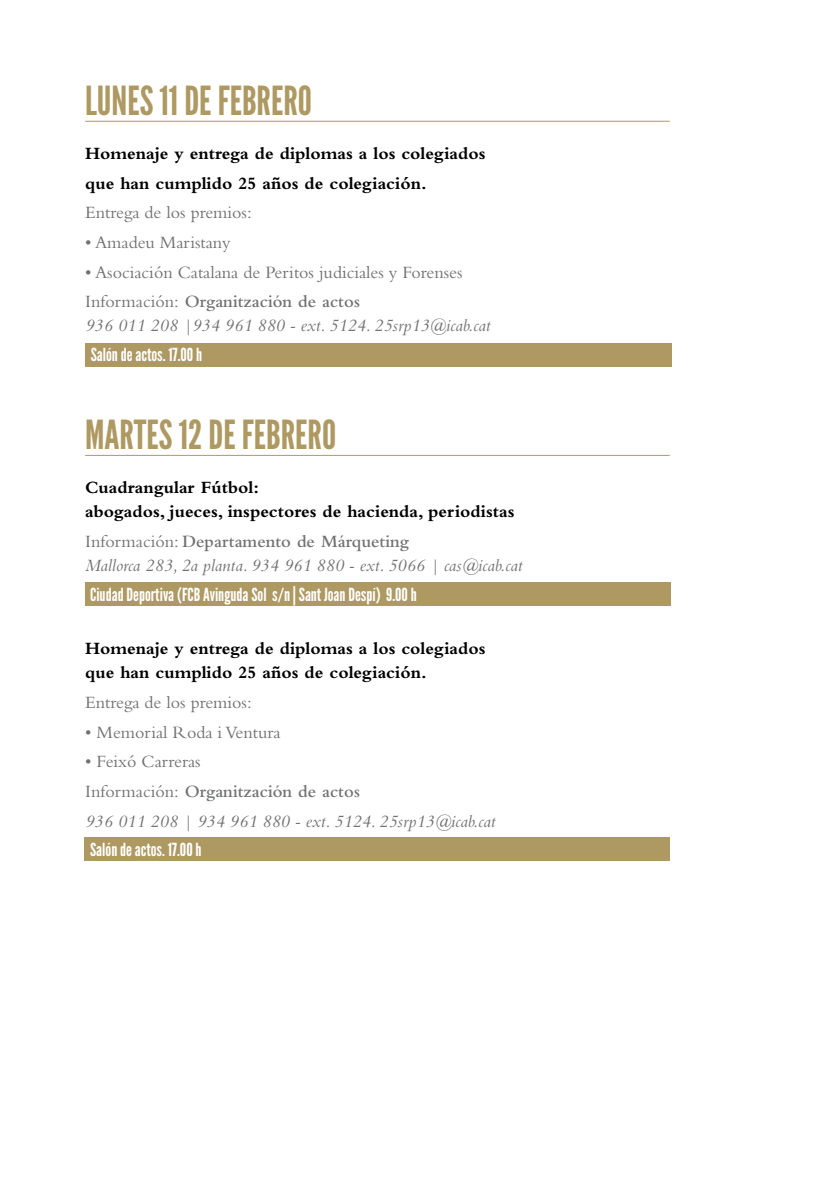
<style>
.page{position:relative;width:840px;height:1191px;background:#fff}
.page>*{position:absolute;margin:0;border:0;box-sizing:border-box;transform-origin:0 0}
.t1{font:40px "League Gothic";color:#ae9962}
.t2{font:italic 18px/29.6px "Bembo Std";color:#707172}
.t3{font:700 18px/24px "Bembo Std";color:#000}
.t4{font:18px/29.6px "Bembo Std";color:#707172}
.t5{font:18px "League Gothic";color:#fff}
.s1{font-weight:600}
.s2{font-style:normal}
.s3{font-weight:600;font-style:normal}
</style>
<div class="page">
<div style="left:85px;top:837px;width:584px;height:23px;background:#ae9962"></div>
<div style="left:85px;top:343px;width:586px;height:24px;background:#ae9962"></div>
<div style="left:85px;top:582px;width:585px;height:23px;background:#ae9962"></div>
<hr style="left:85px;top:121px;width:584px;height:1px;background:#ae9962">
<hr style="left:85px;top:455px;width:584px;height:1px;background:#ae9962">
<h1 class="t1" style="left:85px;top:78px;width:186px">lunes 11 de febrero</h1>
<p class="t3" style="left:85px;top:139px;width:402px;line-height:29.6px">Homenaje y entrega de diplomas a los colegiados que han cumplido 25 años de colegiación.</p>
<p class="t4" style="left:85px;top:198px;width:168px">Entrega de los premios:</p>
<p class="t4" style="left:85px;top:227px;width:147px">• Amadeu Maristany</p>
<p class="t4" style="left:85px;top:257px;width:379px">• Asociación Catalana de Peritos judiciales y Forenses<br>Información: <span class="s1">Organitzación de actos</span></p>
<p class="t2" style="left:85px;top:311px;width:406px">936 011 208 |934 961 880 - ext. 5124. 25srp13@icab.cat</p>
<p class="t5" style="left:91px;top:344px;width:113px">Salón de actos. 17.00 h</p>
<h1 class="t1" style="left:85px;top:412px;width:210px">martes 12 de febrero</h1>
<p class="t3" style="left:85px;top:475px;width:430px">Cuadrangular Fútbol:<br>abogados, jueces, inspectores de hacienda, periodistas</p>
<p class="t2" style="left:85px;top:529px;width:438px;line-height:24px"><span class="s2">Información:</span> <span class="s3">Departamento de Márqueting<br></span>Mallorca 283, 2a planta. 934 961 880 - ext. 5066 | cas@icab.cat</p>
<p class="t5" style="left:90px;top:584px;width:328px">Ciudad Deportiva (FCB Avinguda Sol s/n | Sant Joan Despí) 9.00 h</p>
<p class="t3" style="left:85px;top:636px;width:402px">Homenaje y entrega de diplomas a los colegiados que han cumplido 25 años de colegiación.</p>
<p class="t4" style="left:85px;top:687px;width:168px">Entrega de los premios:</p>
<p class="t4" style="left:85px;top:717px;width:197px">• Memorial Roda i Ventura</p>
<p class="t2" style="left:85px;top:746px;width:411px"><span class="s2">• Feixó Carreras<br>Información:</span> <span class="s3">Organitzación de actos<br></span>936 011 208 | 934 961 880 - ext. 5124. 25srp13@icab.cat</p>
<p class="t5" style="left:90px;top:839px;width:113px">Salón de actos. 17.00 h</p>
</div>
